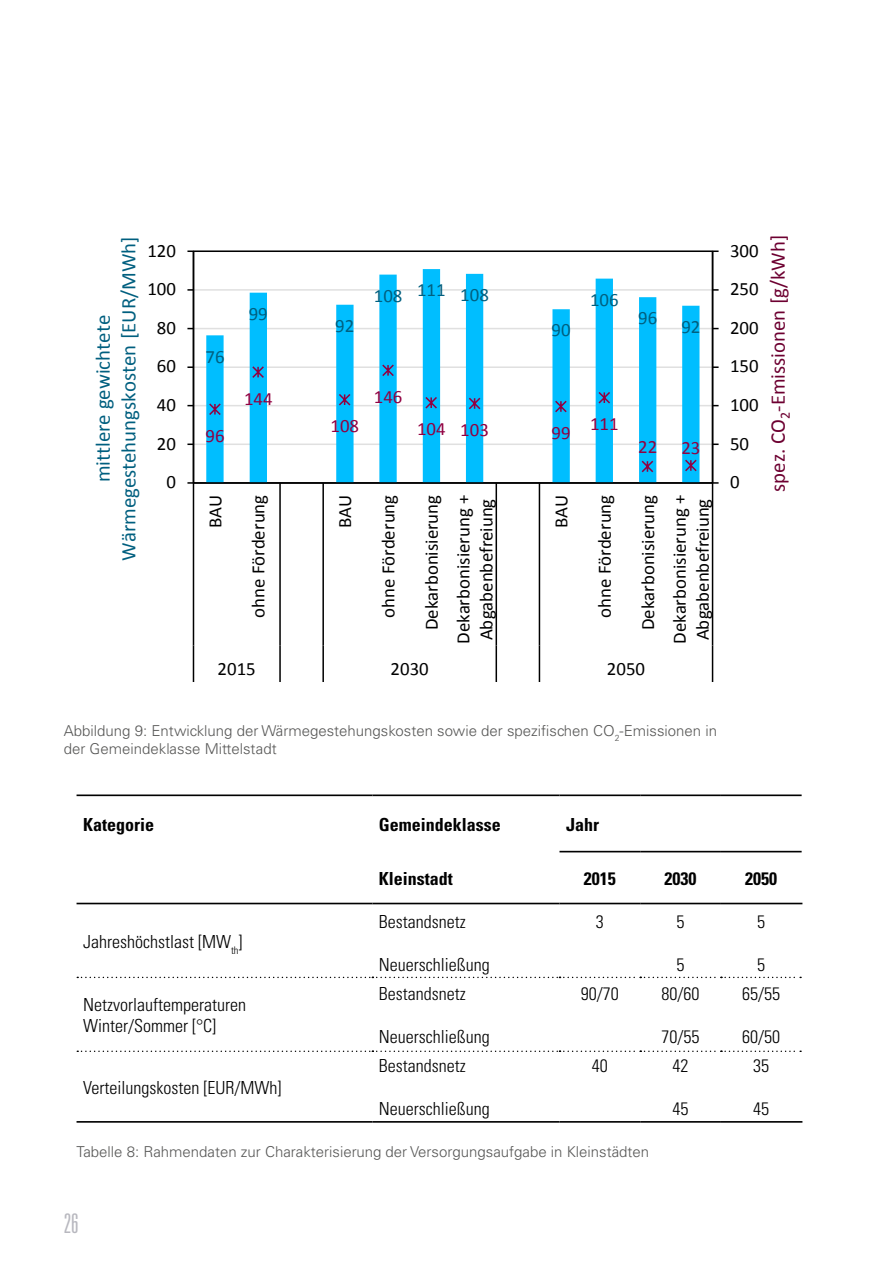
<style>
.page{position:relative;width:893px;height:1263px;background:#fff}
.page>*{position:absolute;margin:0;border:0;box-sizing:border-box;transform-origin:0 0}
.t1{font:300 ultra-condensed 27px "Univers";color:#b8b8bf}
.t2{font:20.85px/25.7px "Calibri";color:#005f7f;text-align:center}
.t3{font:20.85px "Calibri";color:#6d0031}
.t4{font:18.75px/31.8px "Calibri";color:#000;text-align:right}
.t5{font:18.75px "Calibri";color:#910041}
.t6{font:18.75px "Calibri";color:#005f7f}
.t7{font:300 condensed 18px/21.6px "Univers";color:#000}
.t8{font:700 condensed 18px "Univers";color:#000}
.t9{font:300 15px/18px "Univers";color:#575756}
</style>
<div class="page">
<hr style="left:77px;top:794px;width:295px;height:2px;background:#000">
<hr style="left:372px;top:794px;width:187px;height:2px;background:#000">
<hr style="left:77px;top:1121px;width:295px;height:2px;background:#000">
<hr style="left:372px;top:1121px;width:187px;height:2px;background:#000">
<hr style="left:559px;top:1121px;width:81px;height:2px;background:#000">
<hr style="left:640px;top:1121px;width:81px;height:2px;background:#000">
<hr style="left:559px;top:794px;width:81px;height:2px;background:#000">
<hr style="left:640px;top:794px;width:81px;height:2px;background:#000">
<hr style="left:721px;top:794px;width:81px;height:2px;background:#000">
<hr style="left:559px;top:851px;width:81px;height:1px;background:#000">
<hr style="left:640px;top:851px;width:81px;height:1px;background:#000">
<hr style="left:721px;top:851px;width:81px;height:1px;background:#000">
<hr style="left:721px;top:1121px;width:81px;height:2px;background:#000">
<hr style="left:77px;top:903px;width:295px;height:1px;background:#000">
<hr style="left:372px;top:903px;width:187px;height:1px;background:#000">
<hr style="left:559px;top:903px;width:81px;height:1px;background:#000">
<hr style="left:640px;top:903px;width:81px;height:1px;background:#000">
<hr style="left:721px;top:903px;width:81px;height:1px;background:#000">
<svg style="left:77px;top:977px;width:724px;height:1px"></svg>
<svg style="left:77px;top:1050px;width:724px;height:2px"></svg>
<hr style="left:193px;top:443px;width:520px;height:2px;background:#e0e0e0">
<hr style="left:193px;top:405px;width:520px;height:1px;background:#e0e0e0">
<hr style="left:193px;top:366px;width:520px;height:2px;background:#e0e0e0">
<hr style="left:193px;top:328px;width:520px;height:1px;background:#e0e0e0">
<hr style="left:193px;top:289px;width:520px;height:2px;background:#e0e0e0">
<div style="left:193px;top:250px;width:520px;height:234px;border:2px solid #000"></div>
<svg style="left:206px;top:269px;width:493px;height:213px"></svg>
<hr style="left:712px;top:251px;width:1px;height:232px;background:#000">
<svg style="left:713px;top:482px;width:6px;height:2px"></svg>
<svg style="left:713px;top:443px;width:6px;height:2px"></svg>
<svg style="left:713px;top:366px;width:6px;height:2px"></svg>
<svg style="left:713px;top:289px;width:6px;height:2px"></svg>
<svg style="left:713px;top:250px;width:6px;height:2px"></svg>
<hr style="left:193px;top:251px;width:1px;height:232px;background:#000">
<svg style="left:187px;top:482px;width:6px;height:2px"></svg>
<svg style="left:187px;top:443px;width:6px;height:2px"></svg>
<svg style="left:187px;top:366px;width:6px;height:2px"></svg>
<svg style="left:187px;top:289px;width:6px;height:2px"></svg>
<svg style="left:187px;top:250px;width:6px;height:2px"></svg>
<hr style="left:193px;top:482px;width:520px;height:2px;background:#000">
<hr style="left:193px;top:483px;width:1px;height:163px;background:#000">
<hr style="left:279px;top:483px;width:2px;height:163px;background:#000">
<hr style="left:322px;top:483px;width:2px;height:163px;background:#000">
<hr style="left:496px;top:483px;width:1px;height:163px;background:#000">
<hr style="left:539px;top:483px;width:1px;height:163px;background:#000">
<hr style="left:712px;top:483px;width:1px;height:163px;background:#000">
<hr style="left:193px;top:646px;width:1px;height:36px;background:#000">
<hr style="left:279px;top:646px;width:2px;height:36px;background:#000">
<hr style="left:322px;top:646px;width:2px;height:36px;background:#000">
<hr style="left:496px;top:646px;width:1px;height:36px;background:#000">
<hr style="left:539px;top:646px;width:1px;height:36px;background:#000">
<hr style="left:712px;top:646px;width:1px;height:36px;background:#000">
<svg style="left:208px;top:402px;width:14px;height:15px"></svg>
<svg style="left:251px;top:365px;width:14px;height:14px"></svg>
<svg style="left:337px;top:392px;width:15px;height:15px"></svg>
<svg style="left:381px;top:363px;width:14px;height:15px"></svg>
<svg style="left:424px;top:395px;width:15px;height:15px"></svg>
<svg style="left:467px;top:396px;width:15px;height:15px"></svg>
<svg style="left:553px;top:399px;width:15px;height:15px"></svg>
<svg style="left:597px;top:390px;width:15px;height:15px"></svg>
<svg style="left:640px;top:459px;width:15px;height:15px"></svg>
<svg style="left:683px;top:458px;width:15px;height:15px"></svg>
<p class="t2" style="left:90px;top:561px;width:326px;rotate:-90deg">mittlere gewichtete<br>Wärmegestehungskosten [EUR/MWh]</p>
<p class="t4" style="left:147px;top:234px;width:30px">120</p>
<p class="t4" style="left:147px;top:273px;width:30px">100</p>
<p class="t4" style="left:157px;top:312px;width:21px">80</p>
<p class="t4" style="left:157px;top:350px;width:21px">60</p>
<p class="t4" style="left:157px;top:389px;width:21px">40</p>
<p class="t4" style="left:157px;top:428px;width:21px">20</p>
<p class="t4" style="left:166px;top:466px;width:11px">0</p>
<p class="t6" style="left:205px;top:344px;width:21px">76</p>
<p class="t5" style="left:205px;top:423px;width:21px">96</p>
<p class="t6" style="left:249px;top:302px;width:21px">99</p>
<p class="t5" style="left:244px;top:386px;width:30px">144</p>
<p class="t6" style="left:335px;top:314px;width:21px">92</p>
<p class="t6" style="left:374px;top:283px;width:117px">108 111 108</p>
<p class="t6" style="left:552px;top:318px;width:21px">90</p>
<p class="t5" style="left:331px;top:414px;width:30px">108</p>
<p class="t5" style="left:374px;top:385px;width:30px">146</p>
<p class="t5" style="left:417px;top:417px;width:73px">104 103</p>
<p class="t5" style="left:552px;top:421px;width:21px">99</p>
<p class="t6" style="left:590px;top:288px;width:30px">106</p>
<p class="t6" style="left:638px;top:306px;width:21px">96</p>
<p class="t6" style="left:681px;top:315px;width:21px">92</p>
<p class="t5" style="left:590px;top:412px;width:30px">111</p>
<p class="t5" style="left:638px;top:435px;width:21px">22</p>
<p class="t5" style="left:681px;top:436px;width:21px">23</p>
<p class="t4" style="left:199px;top:528px;width:35px;rotate:-90deg">BAU</p>
<p class="t4" style="left:243px;top:618px;width:125px;rotate:-90deg">ohne Förderung</p>
<p class="t4" style="left:329px;top:528px;width:35px;rotate:-90deg">BAU</p>
<p class="t4" style="left:372px;top:618px;width:125px;rotate:-90deg">ohne Förderung</p>
<p class="t4" style="left:416px;top:644px;width:150px;rotate:-90deg">Dekarbonisierung<br>Dekarbonisierung +</p>
<p class="t4" style="left:470px;top:640px;width:143px;rotate:-90deg">Abgabenbefreiung</p>
<p class="t4" style="left:545px;top:528px;width:35px;rotate:-90deg">BAU</p>
<p class="t4" style="left:589px;top:618px;width:125px;rotate:-90deg">ohne Förderung</p>
<p class="t4" style="left:632px;top:644px;width:150px;rotate:-90deg">Dekarbonisierung<br>Dekarbonisierung +</p>
<p class="t4" style="left:687px;top:640px;width:143px;rotate:-90deg">Abgabenbefreiung</p>
<p class="t4" style="left:218px;top:653px;width:40px">2015</p>
<p class="t4" style="left:391px;top:653px;width:40px">2030</p>
<p class="t4" style="left:607px;top:653px;width:40px">2050</p>
<p class="t4" style="left:730px;top:234px;width:30px">300</p>
<p class="t4" style="left:730px;top:273px;width:30px">250</p>
<p class="t4" style="left:730px;top:312px;width:30px">200</p>
<p class="t4" style="left:730px;top:350px;width:30px">150</p>
<p class="t4" style="left:730px;top:389px;width:30px">100</p>
<p class="t4" style="left:730px;top:428px;width:21px">50</p>
<p class="t4" style="left:730px;top:466px;width:11px">0</p>
<p class="t3" style="left:765px;top:492px;width:258px;rotate:-90deg">spez. CO<sub>2</sub>-Emissionen [g/kWh]</p>
<p class="t9" style="left:64px;top:721px;width:655px">Abbildung 9: Entwicklung der Wärmegestehungskosten sowie der spezifischen CO<sub>2</sub>-Emissionen in der Gemeindeklasse Mittelstadt</p>
<p class="t8" style="left:83px;top:813px;width:73px">Kategorie</p>
<p class="t8" style="left:379px;top:813px;width:123px">Gemeindeklasse</p>
<p class="t8" style="left:566px;top:813px;width:34px">Jahr</p>
<p class="t8" style="left:379px;top:867px;width:76px">Kleinstadt</p>
<p class="t8" style="left:584px;top:867px;width:33px">2015</p>
<p class="t8" style="left:665px;top:867px;width:33px">2030</p>
<p class="t8" style="left:745px;top:867px;width:33px">2050</p>
<p class="t7" style="left:83px;top:930px;width:161px">Jahreshöchstlast [MW<sub>th</sub>]</p>
<p class="t7" style="left:83px;top:993px;width:164px">Netzvorlauftemperaturen<br>Winter/Sommer [°C]</p>
<p class="t7" style="left:83px;top:1076px;width:200px">Verteilungskosten [EUR/MWh]</p>
<p class="t7" style="left:379px;top:910px;width:88px">Bestandsnetz</p>
<p class="t7" style="left:379px;top:954px;width:112px">Neuerschließung</p>
<p class="t7" style="left:379px;top:983px;width:88px">Bestandsnetz</p>
<p class="t7" style="left:379px;top:1026px;width:112px">Neuerschließung</p>
<p class="t7" style="left:379px;top:1055px;width:88px">Bestandsnetz</p>
<p class="t7" style="left:379px;top:1098px;width:112px">Neuerschließung</p>
<p class="t7" style="left:596px;top:910px;width:9px">3</p>
<p class="t7" style="left:677px;top:910px;width:9px">5</p>
<p class="t7" style="left:677px;top:954px;width:9px">5</p>
<p class="t7" style="left:581px;top:983px;width:39px">90/70</p>
<p class="t7" style="left:662px;top:983px;width:39px">80/60</p>
<p class="t7" style="left:662px;top:1026px;width:39px">70/55</p>
<p class="t7" style="left:592px;top:1055px;width:17px">40</p>
<p class="t7" style="left:673px;top:1055px;width:17px">42</p>
<p class="t7" style="left:673px;top:1098px;width:17px">45</p>
<p class="t9" style="left:77px;top:1142px;width:574px">Tabelle 8: Rahmendaten zur Charakterisierung der Versorgungsaufgabe in Kleinstädten</p>
<h1 class="t1" style="left:64px;top:1210px;width:16px">26</h1>
<p class="t7" style="left:757px;top:910px;width:9px">5</p>
<p class="t7" style="left:757px;top:954px;width:9px">5</p>
<p class="t7" style="left:742px;top:983px;width:39px">65/55</p>
<p class="t7" style="left:742px;top:1026px;width:39px">60/50</p>
<p class="t7" style="left:753px;top:1055px;width:17px">35</p>
<p class="t7" style="left:753px;top:1098px;width:17px">45</p>
</div>
